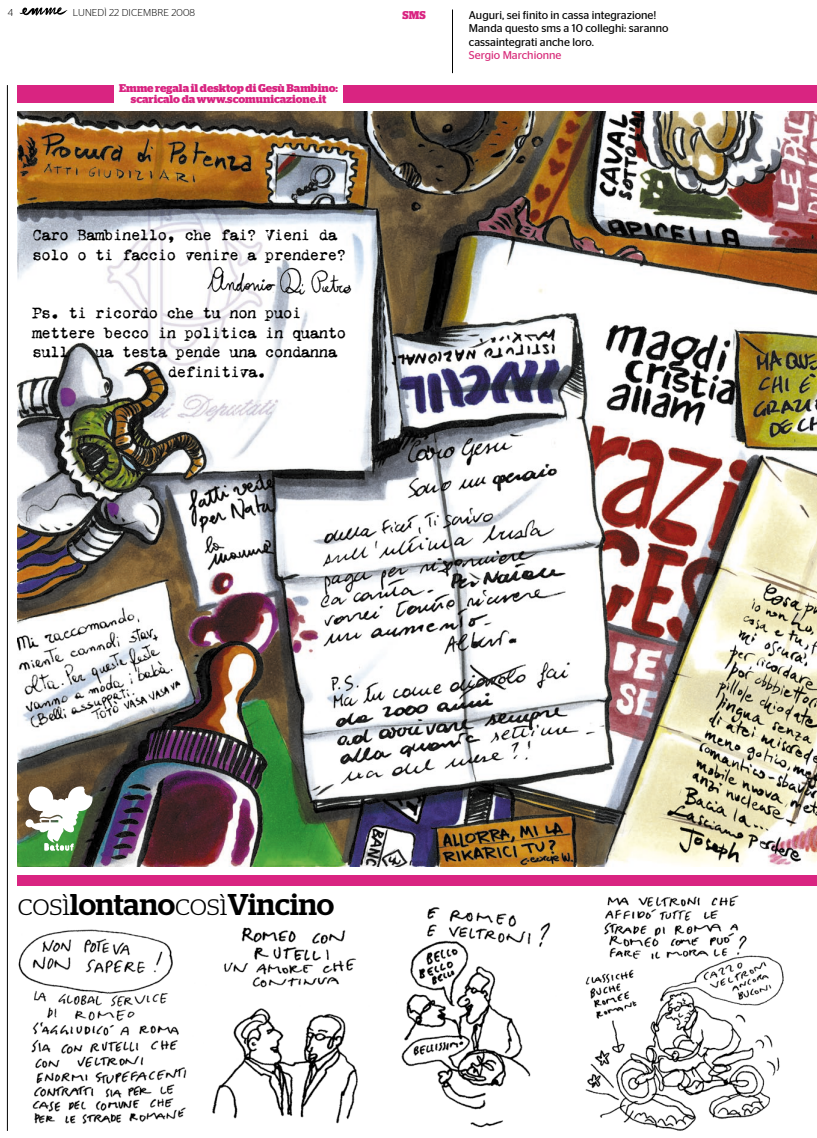
<style>
.page{position:relative;width:817px;height:1138px;background:#fff}
.page>*{position:absolute;margin:0;border:0;box-sizing:border-box;transform-origin:0 0}
.t1{font:500 30px "Stag";color:#000}
.t2{font:16.25px/19.5px "VT Portable Remington";letter-spacing:-.05em;color:#000}
.t3{font:11.25px/13.5px "Stag Sans";color:#000}
.t4{font:700 11.25px/11.2px "Stag";color:#d92481;text-align:center}
.t5{font:11.25px "Stag Sans";color:#d72777}
.t6{font:300 10px "Stag Sans";letter-spacing:.02em;color:#000}
.s1{font-weight:300}
</style>
<div class="page">
<hr style="left:7px;top:85px;width:1px;height:1045px;background:#000">
<div style="left:18px;top:85px;width:798px;height:18px;background:#d92481"></div>
<div style="left:18px;top:875px;width:798px;height:11px;background:#d92481"></div>
<svg style="left:20px;top:7px;width:47px;height:9px"></svg>
<img style="left:18px;top:112px;width:798px;height:754px">
<img style="left:202px;top:260px;width:153px;height:39px">
<hr style="left:452px;top:10px;width:1px;height:63px;background:#000">
<img style="left:18px;top:929px;width:169px;height:195px">
<img style="left:212px;top:927px;width:146px;height:197px">
<img style="left:401px;top:907px;width:150px;height:221px">
<div style="left:114px;top:78px;width:229px;height:29px;background:#fff"></div>
<img style="left:585px;top:895px;width:199px;height:235px">
<svg style="left:26px;top:786px;width:66px;height:64px"></svg>
<p class="t6" style="left:8px;top:7px;width:7px">4</p>
<p class="t6" style="left:73px;top:7px;width:124px">LU NEDÌ 22 DICEMBRE 2008</p>
<p class="t3" style="left:468px;top:8px;width:201px">Auguri, sei finito in cassa integrazione!<br>Manda questo sms a 10 colleghi: saranno cassaintegrati anche loro.</p>
<p class="t5" style="left:468px;top:49px;width:94px">Sergio Marchionne</p>
<p class="t4" style="left:402px;top:9px;width:25px">SMS</p>
<p class="t4" style="left:119px;top:82px;width:220px">Emme regala il desktop di Gesù Bambino: scaricalo da www.scomunicazione.it</p>
<p class="t2" style="left:32px;top:226px;width:315px">Caro Bambinello, che fai? Vieni da solo o ti faccio venire a prendere?</p>
<p class="t2" style="left:32px;top:304px;width:315px">Ps. ti ricordo che tu non puoi mettere becco in politica in quanto sull</p>
<p class="t2" style="left:95px;top:343px;width:244px;text-align:center">ua testa pende una condanna definitiva.</p>
<h1 class="t1" style="left:18px;top:886px;width:318px"><span class="s1">così</span>lontano<span class="s1">così</span>Vincino</h1>
</div>
